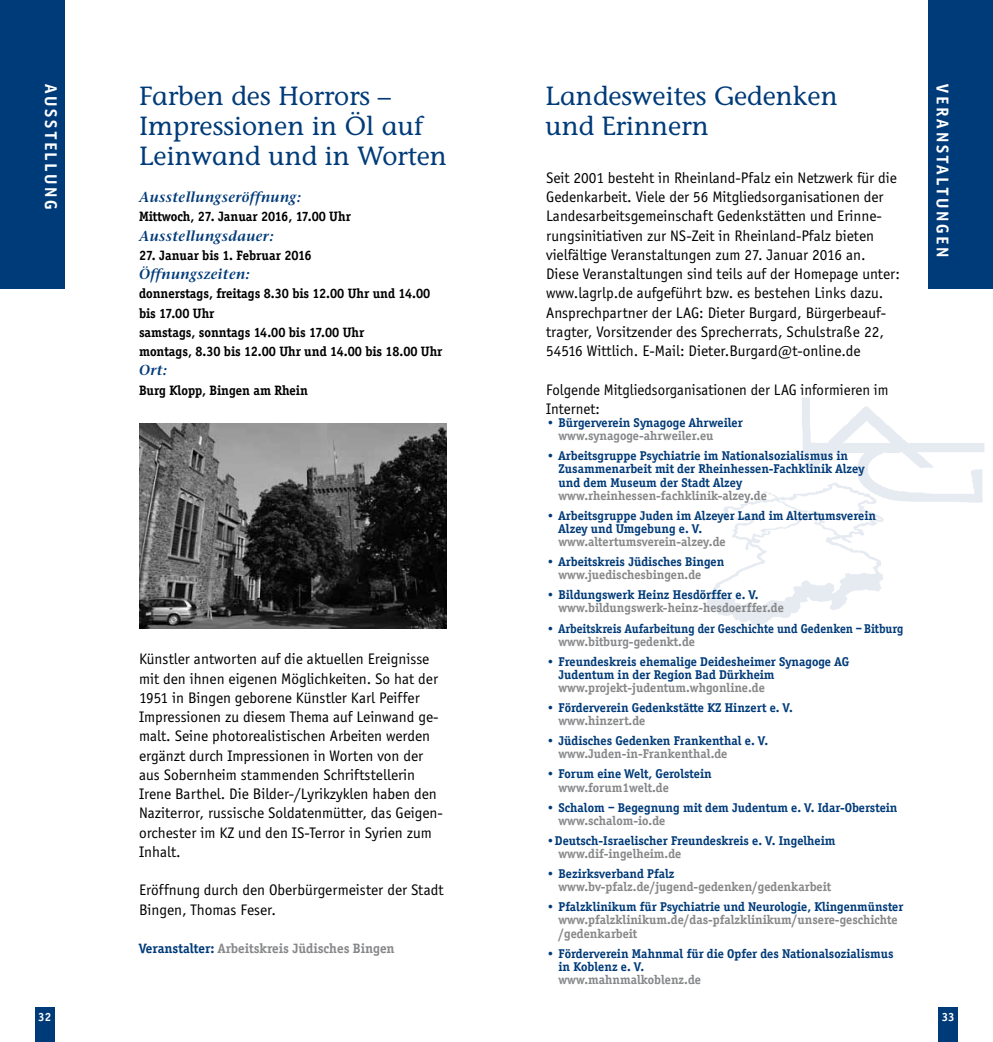
<style>
.page{position:relative;width:993px;height:1042px;background:#fff}
.page>*{position:absolute;margin:0;border:0;box-sizing:border-box;transform-origin:0 0}
.t1{font:26.25px/29.8px "Stone Informal";color:#003b79}
.t2{font:700 17.5px "Officina Sans";letter-spacing:.15em;color:#fff}
.t3{font:15.75px/19.2px "Officina Sans";color:#000}
.t4{font:italic 600 14.53px "Stone Serif";letter-spacing:.025em;color:#003b79}
.t5{font:700 14px/19.2px "Officina Serif";color:#000}
.t6{font:700 14px "Officina Serif";color:#87888a}
.t7{font:700 13.12px/13.1px "Officina Serif";color:#003b79}
.t8{font:700 13.12px/13.1px "Officina Serif";color:#87888a}
.t9{font:700 12.25px "Officina Serif";color:#fff}
.s1{color:#003b79}
</style>
<div class="page">
<img style="left:707px;top:397px;width:278px;height:228px">
<div style="left:0;top:0;width:64px;height:289px;background:#003b79"></div>
<div style="left:928px;top:0;width:64px;height:289px;background:#003b79"></div>
<img style="left:139px;top:424px;width:307px;height:205px">
<div style="left:35px;top:1007px;width:20px;height:35px;background:#003b79"></div>
<div style="left:938px;top:1007px;width:19px;height:35px;background:#003b79"></div>
<p class="t2" style="left:61px;top:84px;width:127px;rotate:90deg">AUSSTELLUNG</p>
<p class="t2" style="left:952px;top:84px;width:174px;rotate:90deg">Veranstaltungen</p>
<h1 class="t1" style="left:545px;top:81px;width:294px">Landesweites Gedenken und Erinnern</h1>
<h1 class="t1" style="left:139px;top:81px;width:309px">Farben des Horrors –<br>Impressionen in Öl auf<br>Leinwand und in Worten</h1>
<p class="t3" style="left:546px;top:168px;width:355px">Seit 2001 besteht in Rheinland-Pfalz ein Netzwerk für die Gedenkarbeit. Viele der 56 Mitgliedsorganisationen der Landesarbeitsgemeinschaft Gedenkstätten und Erinne&shy;rungsinitiativen zur NS-Zeit in Rheinland-Pfalz bieten vielfältige Veranstaltungen zum 27. Januar 2016 an.<br>Diese Veranstaltungen sind teils auf der Homepage unter: www.lagrlp.de aufgeführt bzw. es bestehen Links dazu.<br>Ansprechpartner der LAG: Dieter Burgard, Bürgerbeauf&shy;tragter, Vorsitzender des Sprecherrats, Schulstraße 22, 54516 Wittlich. E-Mail: Dieter.Burgard@t-online.de</p>
<p class="t3" style="left:546px;top:380px;width:344px">Folgende Mitgliedsorganisationen der LAG informieren im<br>Internet:</p>
<p class="t7" style="left:546px;top:416px;width:198px">• Bürgerverein Synagoge Ahrweiler</p>
<p class="t8" style="left:558px;top:429px;width:156px">www.synagoge-ahrweiler.eu</p>
<p class="t7" style="left:558px;top:449px;width:307px;text-indent:-12px">• Arbeitsgruppe Psychiatrie im Nationalsozialismus in<br>Zusammenarbeit mit der Rheinhessen-Fachklinik Alzey und dem Museum der Stadt Alzey</p>
<p class="t8" style="left:558px;top:489px;width:210px">www.rheinhessen-fachklinik-alzey.de</p>
<p class="t7" style="left:558px;top:509px;width:319px;text-indent:-12px">• Arbeitsgruppe Juden im Alzeyer Land im Altertumsverein<br>Alzey und Umgebung e. V.</p>
<p class="t8" style="left:558px;top:535px;width:168px">www.altertumsverein-alzey.de</p>
<p class="t7" style="left:546px;top:555px;width:180px">• Arbeitskreis Jüdisches Bingen</p>
<p class="t8" style="left:558px;top:568px;width:144px">www.juedischesbingen.de</p>
<p class="t7" style="left:546px;top:588px;width:214px">• Bildungswerk Heinz Hesdörffer e. V.</p>
<p class="t8" style="left:558px;top:601px;width:227px">www.bildungswerk-heinz-hesdoerffer.de</p>
<p class="t7" style="left:546px;top:621px;width:358px">• Arbeitskreis Aufarbeitung der Geschichte und Gedenken – Bitburg</p>
<p class="t8" style="left:558px;top:635px;width:138px">www.bitburg-gedenkt.de</p>
<p class="t7" style="left:558px;top:655px;width:292px;text-indent:-12px">• Freundeskreis ehemalige Deidesheimer Synagoge AG<br>Judentum in der Region Bad Dürkheim</p>
<p class="t8" style="left:558px;top:681px;width:208px">www.projekt-judentum.whgonline.de</p>
<p class="t7" style="left:546px;top:701px;width:248px">• Förderverein Gedenkstätte KZ Hinzert e. V.</p>
<p class="t8" style="left:558px;top:714px;width:88px">www.hinzert.de</p>
<p class="t7" style="left:546px;top:734px;width:223px">• Jüdisches Gedenken Frankenthal e. V.</p>
<p class="t8" style="left:558px;top:747px;width:170px">www.Juden-in-Frankenthal.de</p>
<p class="t7" style="left:546px;top:767px;width:167px">• Forum eine Welt, Gerolstein</p>
<p class="t8" style="left:558px;top:780px;width:112px">www.forum1welt.de</p>
<p class="t7" style="left:546px;top:800px;width:352px">• Schalom – Begegnung mit dem Judentum e. V. Idar-Oberstein</p>
<p class="t8" style="left:558px;top:814px;width:108px">www.schalom-io.de</p>
<p class="t7" style="left:546px;top:834px;width:291px">•Deutsch-Israelischer Freundeskreis e. V. Ingelheim</p>
<p class="t8" style="left:558px;top:847px;width:124px">www.dif-ingelheim.de</p>
<p class="t7" style="left:546px;top:867px;width:130px">• Bezirksverband Pfalz</p>
<p class="t8" style="left:558px;top:880px;width:274px">www.bv-pfalz.de/jugend-gedenken/gedenkarbeit</p>
<p class="t7" style="left:546px;top:900px;width:358px">• Pfalzklinikum für Psychiatrie und Neurologie, Klingenmünster</p>
<p class="t8" style="left:558px;top:913px;width:340px">www.pfalzklinikum.de/das-pfalzklinikum/unsere-geschichte /gedenkarbeit</p>
<p class="t7" style="left:558px;top:946px;width:336px;text-indent:-12px">• Förderverein Mahnmal für die Opfer des Nationalsozialismus in Koblenz e. V.</p>
<p class="t8" style="left:558px;top:973px;width:144px">www.mahnmalkoblenz.de</p>
<p class="t4" style="left:139px;top:188px;width:163px">Ausstellungseröffnung:</p>
<p class="t5" style="left:139px;top:207px;width:213px">Mittwoch, 27. Januar 2016, 17.00 Uhr</p>
<p class="t4" style="left:139px;top:227px;width:136px">Ausstellungsdauer:</p>
<p class="t5" style="left:139px;top:246px;width:174px">27. Januar bis 1. Februar 2016</p>
<p class="t4" style="left:139px;top:265px;width:112px">Öffnungszeiten:</p>
<p class="t5" style="left:139px;top:284px;width:305px">donnerstags, freitags 8.30 bis 12.00 Uhr und 14.00 bis 17.00 Uhr<br>samstags, sonntags 14.00 bis 17.00 Uhr<br>montags, 8.30 bis 12.00 Uhr und 14.00 bis 18.00 Uhr</p>
<p class="t4" style="left:139px;top:362px;width:30px">Ort:</p>
<p class="t5" style="left:139px;top:380px;width:170px">Burg Klopp, Bingen am Rhein</p>
<p class="t3" style="left:139px;top:649px;width:304px">Künstler antworten auf die aktuellen Ereignisse mit den ihnen eigenen Möglichkeiten. So hat der 1951 in Bingen geborene Künstler Karl Peiffer Impressionen zu diesem Thema auf Leinwand ge&shy;malt. Seine photorealistischen Arbeiten werden ergänzt durch Impressionen in Worten von der aus Sobernheim stammenden Schriftstellerin Irene Barthel. Die Bilder-/Lyrikzyklen haben den Naziterror, russische Soldatenmütter, das Geigen&shy;orchester im KZ und den IS-Terror in Syrien zum Inhalt.</p>
<p class="t3" style="left:139px;top:880px;width:306px">Eröffnung durch den Oberbürgermeister der Stadt<br>Bingen, Thomas Feser.</p>
<p class="t6" style="left:139px;top:940px;width:257px"><span class="s1">Veranstalter:</span> Arbeitskreis Jüdisches Bingen</p>
<p class="t9" style="left:38px;top:1009px;width:14px">32</p>
<p class="t9" style="left:941px;top:1009px;width:14px">33</p>
</div>
